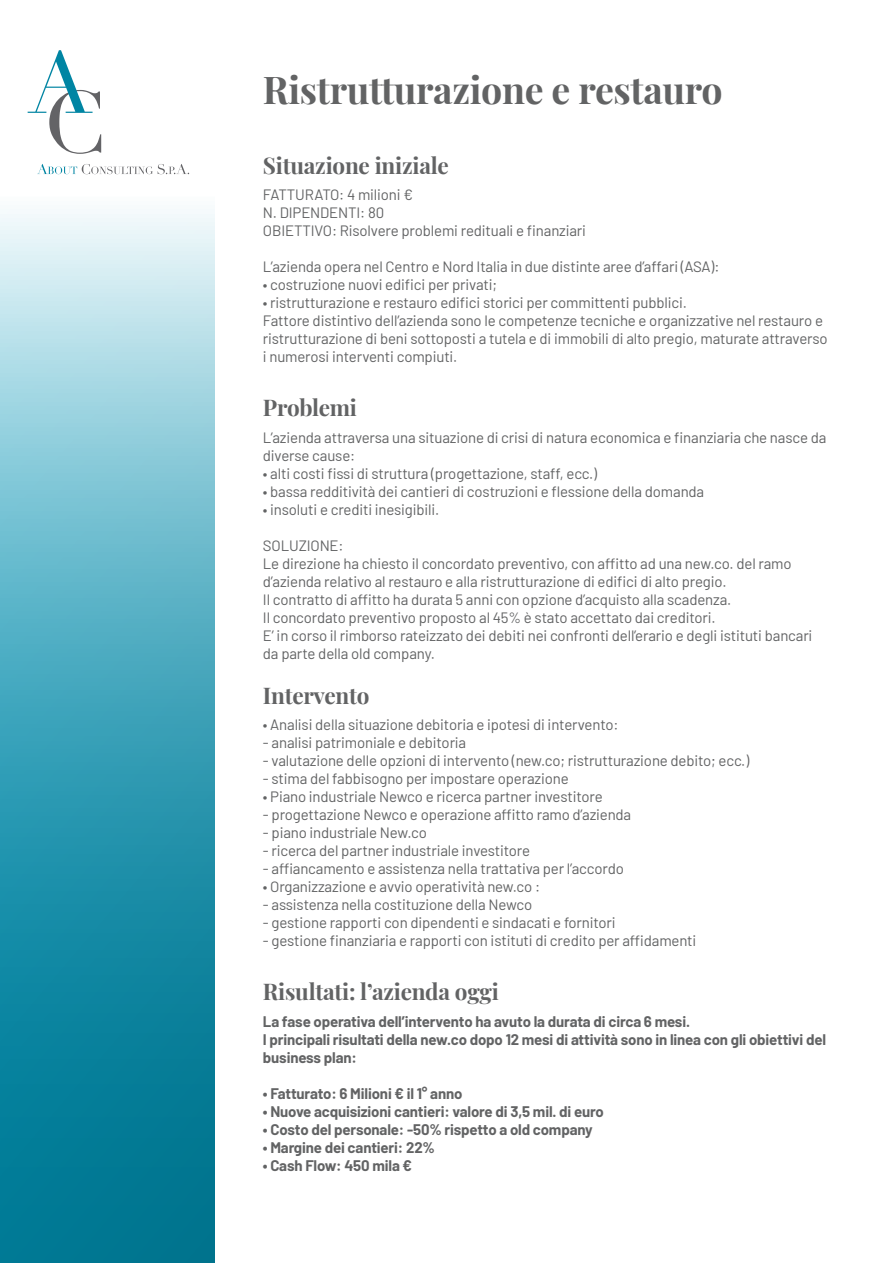
<style>
.page{position:relative;width:893px;height:1263px;background:#fff}
.page>*{position:absolute;margin:0;border:0;box-sizing:border-box;transform-origin:0 0}
.t1{font:700 37.5px "Playfair Display";letter-spacing:-.01em;color:#626364}
.t2{font:700 22.5px "Playfair Display";letter-spacing:-.01em;color:#626364}
.t3{font:15px/18px "Barlow";letter-spacing:-.01em;color:#626364}
.t4{font:700 15px/18px "Barlow";letter-spacing:-.01em;color:#626364}
</style>
<div class="page">
<svg style="left:0;top:214px;width:214px;height:1049px;background:#4da7bc"></svg>
<svg style="left:28px;top:50px;width:73px;height:104px"></svg>
<svg style="left:37px;top:164px;width:152px;height:10px"></svg>
<p class="t1" style="left:263px;top:61px;width:461px">Ristrutturazione e restauro</p>
<p class="t2" style="left:263px;top:148px;width:187px">Situazione iniziale</p>
<p class="t3" style="left:263px;top:185px;width:152px">FATTURATO: 4 milioni €</p>
<p class="t3" style="left:263px;top:203px;width:123px">N. DIPENDENTI: 80</p>
<p class="t3" style="left:263px;top:221px;width:325px">OBIETTIVO: Risolvere problemi redituali e finanziari</p>
<p class="t3" style="left:263px;top:257px;width:458px">L’azienda opera nel Centro e Nord Italia in due distinte aree d’affari (ASA):</p>
<p class="t3" style="left:263px;top:275px;width:236px">• costruzione nuovi edifici per privati;</p>
<p class="t3" style="left:263px;top:293px;width:425px">• ristrutturazione e restauro edifici storici per committenti pubblici.</p>
<p class="t3" style="left:263px;top:311px;width:566px">Fattore distintivo dell’azienda sono le competenze tecniche e organizzative nel restauro e ristrutturazione di beni sottoposti a tutela e di immobili di alto pregio, maturate attraverso i numerosi interventi compiuti.</p>
<p class="t2" style="left:263px;top:390px;width:96px">Problemi</p>
<p class="t3" style="left:263px;top:427px;width:565px">L’azienda attraversa una situazione di crisi di natura economica e finanziaria che nasce da diverse cause:</p>
<p class="t3" style="left:263px;top:463px;width:336px">• alti costi fissi di struttura (progettazione, staff, ecc.)</p>
<p class="t3" style="left:263px;top:481px;width:443px">• bassa redditività dei cantieri di costruzioni e flessione della domanda</p>
<p class="t3" style="left:263px;top:499px;width:178px">• insoluti e crediti inesigibili.</p>
<p class="t3" style="left:263px;top:535px;width:82px">SOLUZIONE:</p>
<p class="t3" style="left:263px;top:553px;width:530px">Le direzione ha chiesto il concordato preventivo, con affitto ad una new.co. del ramo d’azienda relativo al restauro e alla ristrutturazione di edifici di alto pregio.</p>
<p class="t3" style="left:263px;top:589px;width:470px">Il contratto di affitto ha durata 5 anni con opzione d’acquisto alla scadenza.</p>
<p class="t3" style="left:263px;top:607px;width:454px">Il concordato preventivo proposto al 45% è stato accettato dai creditori.</p>
<p class="t3" style="left:263px;top:625px;width:551px">E’ in corso il rimborso rateizzato dei debiti nei confronti dell’erario e degli istituti bancari da parte della old company.</p>
<p class="t2" style="left:263px;top:678px;width:108px">Intervento</p>
<p class="t3" style="left:263px;top:715px;width:357px">• Analisi della situazione debitoria e ipotesi di intervento:</p>
<p class="t3" style="left:263px;top:733px;width:205px">- analisi patrimoniale e debitoria</p>
<p class="t3" style="left:263px;top:751px;width:488px">- valutazione delle opzioni di intervento (new.co; ristrutturazione debito; ecc.)</p>
<p class="t3" style="left:263px;top:769px;width:307px">- stima del fabbisogno per impostare operazione</p>
<p class="t3" style="left:263px;top:787px;width:341px">• Piano industriale Newco e ricerca partner investitore</p>
<p class="t3" style="left:263px;top:805px;width:370px">- progettazione Newco e operazione affitto ramo d’azienda</p>
<p class="t3" style="left:263px;top:823px;width:166px">- piano industriale New.co</p>
<p class="t3" style="left:263px;top:841px;width:269px">- ricerca del partner industriale investitore</p>
<p class="t3" style="left:263px;top:859px;width:362px">- affiancamento e assistenza nella trattativa per l’accordo</p>
<p class="t3" style="left:263px;top:877px;width:279px">• Organizzazione e avvio operatività new.co :</p>
<p class="t3" style="left:263px;top:895px;width:271px">- assistenza nella costituzione della Newco</p>
<p class="t3" style="left:263px;top:913px;width:354px">- gestione rapporti con dipendenti e sindacati e fornitori</p>
<p class="t3" style="left:263px;top:931px;width:435px">- gestione finanziaria e rapporti con istituti di credito per affidamenti</p>
<p class="t2" style="left:263px;top:974px;width:237px">Risultati: l’azienda oggi</p>
<p class="t4" style="left:263px;top:1011px;width:429px">La fase operativa dell’intervento ha avuto la durata di circa 6 mesi.</p>
<p class="t4" style="left:263px;top:1029px;width:565px">I principali risultati della new.co dopo 12 mesi di attività sono in linea con gli obiettivi del business plan:</p>
<p class="t4" style="left:263px;top:1083px;width:201px">• Fatturato: 6 Milioni € il 1° anno</p>
<p class="t4" style="left:263px;top:1101px;width:343px">• Nuove acquisizioni cantieri: valore di 3,5 mil. di euro</p>
<p class="t4" style="left:263px;top:1119px;width:331px">• Costo del personale: -50% rispetto a old company</p>
<p class="t4" style="left:263px;top:1137px;width:174px">• Margine dei cantieri: 22%</p>
<p class="t4" style="left:263px;top:1155px;width:151px">• Cash Flow: 450 mila €</p>
</div>
